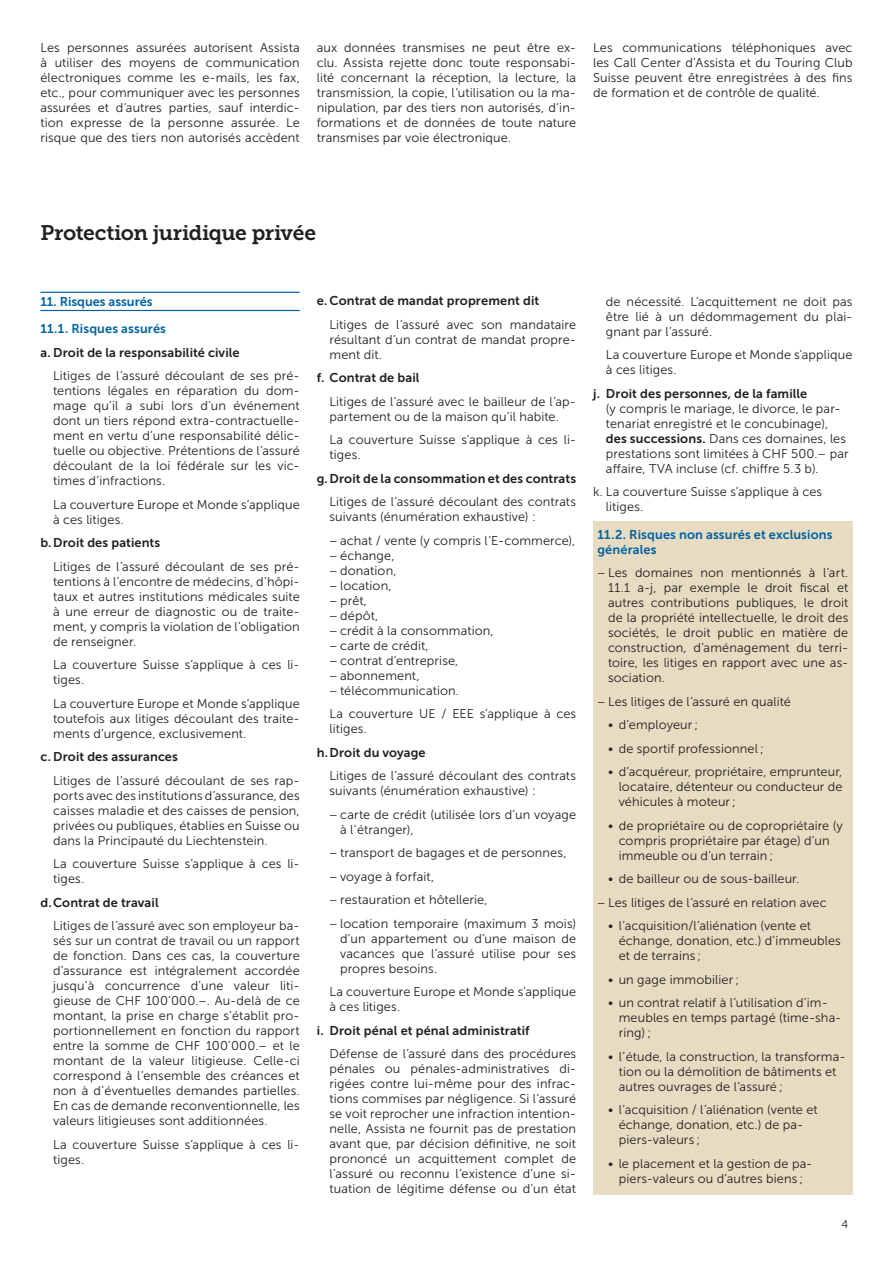
<style>
.page{position:relative;width:893px;height:1263px;background:#fff}
.page>*{position:absolute;margin:0;border:0;box-sizing:border-box;transform-origin:0 0}
.t1{font:21px "Museo Slab 700";letter-spacing:-.02em;color:#231f20}
.t2{font:12.75px/15px "Museo Sans 300";letter-spacing:.01em;color:#231f20}
.t3{font:12.75px "Museo Sans 700";letter-spacing:.01em;color:#231f20}
.t4{font:12.75px/27.8px "Museo Sans 700";letter-spacing:.01em;color:#0062a3}
.t5{font:11.25px "Museo Sans 300";color:#231f20}
.s1{font-family:"Museo Sans 700"}
</style>
<div class="page">
<hr style="left:40px;top:292px;width:260px;height:1px;background:#0062a3">
<hr style="left:40px;top:310px;width:260px;height:1px;background:#0062a3">
<div style="left:593px;top:521px;width:260px;height:45px;background:#e7dbc1"></div>
<div style="left:593px;top:559px;width:260px;height:135px;background:#e7dbc1"></div>
<div style="left:593px;top:688px;width:260px;height:30px;background:#e7dbc1"></div>
<div style="left:593px;top:711px;width:260px;height:30px;background:#e7dbc1"></div>
<div style="left:593px;top:735px;width:260px;height:30px;background:#e7dbc1"></div>
<div style="left:593px;top:758px;width:260px;height:60px;background:#e7dbc1"></div>
<div style="left:593px;top:812px;width:260px;height:60px;background:#e7dbc1"></div>
<div style="left:593px;top:865px;width:260px;height:30px;background:#e7dbc1"></div>
<div style="left:593px;top:889px;width:260px;height:30px;background:#e7dbc1"></div>
<div style="left:593px;top:912px;width:260px;height:60px;background:#e7dbc1"></div>
<div style="left:593px;top:966px;width:260px;height:30px;background:#e7dbc1"></div>
<div style="left:593px;top:989px;width:260px;height:60px;background:#e7dbc1"></div>
<div style="left:593px;top:1043px;width:260px;height:60px;background:#e7dbc1"></div>
<div style="left:593px;top:1096px;width:260px;height:60px;background:#e7dbc1"></div>
<div style="left:593px;top:1150px;width:260px;height:45px;background:#e7dbc1"></div>
<p class="t2" style="left:40px;top:40px;width:261px;text-align:justify">Les personnes assurées autorisent Assista à utiliser des moyens de communication électroniques comme les e-mails, les fax, etc., pour communiquer avec les personnes assurées et d‘autres parties, sauf interdic&shy;tion expresse de la personne assurée. Le risque que des tiers non autorisés accèdent</p>
<p class="t2" style="left:317px;top:40px;width:261px;text-align:justify">aux données transmises ne peut être ex&shy;clu. Assista rejette donc toute responsabi&shy;lité concernant la réception, la lecture, la transmission, la copie, l‘utilisation ou la ma&shy;nipulation, par des tiers non autorisés, d‘in&shy;formations et de données de toute nature transmises par voie électronique.</p>
<p class="t2" style="left:593px;top:40px;width:261px;text-align:justify">Les communications téléphoniques avec les Call Center d‘Assista et du Touring Club Suisse peuvent être enregistrées à des fins de formation et de contrôle de qualité.</p>
<h1 class="t1" style="left:40px;top:220px;width:277px">Protection juridique privée</h1>
<p class="t4" style="left:40px;top:287px;width:127px">11. Risques assurés<br>11.1. Risques assurés</p>
<p class="t3" style="left:40px;top:345px;width:201px">a. Droit de la responsabilité civile</p>
<p class="t2" style="left:53px;top:369px;width:248px;text-align:justify">Litiges de l’assuré découlant de ses pré&shy;tentions légales en réparation du dom&shy;mage qu’il a subi lors d’un événement dont un tiers répond extra-contractuelle&shy;ment en vertu d’une responsabilité délic&shy;tuelle ou objective. Prétentions de l’assuré découlant de la loi fédérale sur les vic&shy;times d’infractions.</p>
<p class="t2" style="left:53px;top:497px;width:248px">La couverture Europe et Monde s’applique à ces litiges.</p>
<p class="t3" style="left:40px;top:536px;width:121px">b.Droit des patients</p>
<p class="t2" style="left:53px;top:559px;width:248px;text-align:justify">Litiges de l’assuré découlant de ses pré&shy;tentions à l’encontre de médecins, d’hôpi&shy;taux et autres institutions médicales suite à une erreur de diagnostic ou de traite&shy;ment, y compris la violation de l’obligation de renseigner.</p>
<p class="t2" style="left:53px;top:657px;width:248px">La couverture Suisse s’applique à ces li&shy;tiges.</p>
<p class="t2" style="left:53px;top:696px;width:248px;text-align:justify">La couverture Europe et Monde s’applique toutefois aux litiges découlant des traite&shy;ments d’urgence, exclusivement.</p>
<p class="t3" style="left:40px;top:750px;width:139px">c. Droit des assurances</p>
<p class="t2" style="left:53px;top:773px;width:248px;text-align:justify">Litiges de l’assuré découlant de ses rap&shy;ports avec des institutions d’assurance, des caisses maladie et des caisses de pension, privées ou publiques, établies en Suisse ou dans la Principauté du Liechtenstein.</p>
<p class="t2" style="left:53px;top:856px;width:248px">La couverture Suisse s’applique à ces li&shy;tiges.</p>
<p class="t3" style="left:40px;top:895px;width:120px">d.Contrat de travail</p>
<p class="t2" style="left:53px;top:918px;width:248px;text-align:justify">Litiges de l’assuré avec son employeur ba&shy;sés sur un contrat de travail ou un rapport de fonction. Dans ces cas, la couverture d’assurance est intégralement accordée jusqu’à concurrence d’une valeur liti&shy;gieuse de CHF 100’000.–. Au-delà de ce montant, la prise en charge s’établit pro&shy;portionnellement en fonction du rapport entre la somme de CHF 100’000.– et le montant de la valeur litigieuse. Celle-ci correspond à l’ensemble des créances et non à d’éventuelles demandes partielles.<br>En cas de demande reconventionnelle, les valeurs litigieuses sont additionnées.</p>
<p class="t2" style="left:53px;top:1137px;width:248px">La couverture Suisse s’applique à ces li&shy;tiges.</p>
<p class="t3" style="left:317px;top:294px;width:224px">e. Contrat de mandat proprement dit</p>
<p class="t2" style="left:330px;top:317px;width:248px;text-align:justify">Litiges de l’assuré avec son mandataire résultant d’un contrat de mandat propre&shy;ment dit.</p>
<p class="t3" style="left:317px;top:371px;width:104px">f. Contrat de bail</p>
<p class="t2" style="left:330px;top:394px;width:248px">Litiges de l’assuré avec le bailleur de l’ap&shy;partement ou de la maison qu’il habite.</p>
<p class="t2" style="left:330px;top:432px;width:248px">La couverture Suisse s’applique à ces li&shy;tiges.</p>
<p class="t3" style="left:317px;top:471px;width:261px">g.Droit de la consommation et des contrats</p>
<p class="t2" style="left:330px;top:494px;width:248px">Litiges de l’assuré découlant des contrats suivants (énumération exhaustive) :</p>
<p class="t2" style="left:330px;top:533px;width:247px">− achat / vente (y compris l’E-commerce), − échange,<br>− donation,<br>− location,<br>− prêt,<br>− dépôt,<br>− crédit à la consommation,<br>− carte de crédit,<br>− contrat d’entreprise,<br>− abonnement,<br>− télécommunication.</p>
<p class="t2" style="left:330px;top:706px;width:248px">La couverture UE / EEE s’applique à ces litiges.</p>
<p class="t3" style="left:317px;top:745px;width:110px">h.Droit du voyage</p>
<p class="t2" style="left:330px;top:768px;width:248px">Litiges de l’assuré découlant des contrats suivants (énumération exhaustive) :</p>
<p class="t2" style="left:340px;top:807px;width:237px;text-indent:-11px">− carte de crédit (utilisée lors d’un voyage à l’étranger),</p>
<p class="t2" style="left:330px;top:841px;width:248px;line-height:23.5px">− transport de bagages et de personnes, − voyage à forfait,<br>− restauration et hôtellerie,<br>− location temporaire (maximum 3 mois)</p>
<p class="t2" style="left:340px;top:931px;width:237px;text-align:justify">d’un appartement ou d’une maison de vacances que l’assuré utilise pour ses propres besoins.</p>
<p class="t2" style="left:330px;top:984px;width:248px">La couverture Europe et Monde s’applique à ces litiges.</p>
<p class="t3" style="left:317px;top:1023px;width:214px">i. Droit pénal et pénal administratif</p>
<p class="t2" style="left:330px;top:1046px;width:248px;text-align:justify">Défense de l’assuré dans des procédures pénales ou pénales-administratives di&shy;rigées contre lui-même pour des infrac&shy;tions commises par négligence. Si l’assuré se voit reprocher une infraction intention&shy;nelle, Assista ne fournit pas de prestation avant que, par décision définitive, ne soit prononcé un acquittement complet de l’assuré ou reconnu l’existence d’une si&shy;tuation de légitime défense ou d’un état</p>
<p class="t2" style="left:606px;top:294px;width:248px;text-align:justify">de nécessité. L’acquittement ne doit pas être lié à un dédommagement du plai&shy;gnant par l’assuré.</p>
<p class="t2" style="left:606px;top:347px;width:248px">La couverture Europe et Monde s’applique à ces litiges.</p>
<p class="t3" style="left:593px;top:386px;width:216px">j. Droit des personnes, de la famille</p>
<p class="t2" style="left:606px;top:401px;width:244px">(y compris le mariage, le divorce, le par&shy;tenariat enregistré et le concubinage), <span class="s1">des successions.</span> Dans ces domaines, les prestations sont limitées à CHF 500.– par affaire, TVA incluse (cf. chiffre 5.3 b).</p>
<p class="t2" style="left:606px;top:484px;width:218px;text-indent:-13px">k. La couverture Suisse s’applique à ces litiges.</p>
<p class="t4" style="left:597px;top:527px;width:237px;line-height:15px">11.2. Risques non assurés et exclusions générales</p>
<p class="t2" style="left:608px;top:565px;width:242px;text-align:justify;text-indent:-11px">− Les domaines non mentionnés à l’art.<br>11.1 a-j, par exemple le droit fiscal et autres contributions publiques, le droit de la propriété intellectuelle, le droit des sociétés, le droit public en matière de construction, d’aménagement du terri&shy;toire, les litiges en rapport avec une as&shy;sociation.</p>
<p class="t2" style="left:597px;top:694px;width:195px">− Les litiges de l’assuré en qualité</p>
<p class="t2" style="left:608px;top:717px;width:92px">• d’employeur ;</p>
<p class="t2" style="left:608px;top:741px;width:157px">• de sportif professionnel ;</p>
<p class="t2" style="left:619px;top:764px;width:225px;text-align:justify;text-indent:-11px">• d’acquéreur, propriétaire, emprunteur, locataire, détenteur ou conducteur de véhicules à moteur ;</p>
<p class="t2" style="left:619px;top:818px;width:226px;text-indent:-11px">• de propriétaire ou de copropriétaire (y compris propriétaire par étage) d’un immeuble ou d’un terrain ;</p>
<p class="t2" style="left:597px;top:867px;width:231px;line-height:23.5px;text-indent:11px">• de bailleur ou de sous-bailleur.<br>− Les litiges de l’assuré en relation avec</p>
<p class="t2" style="left:619px;top:918px;width:224px;text-indent:-11px">• l’acquisition/l’aliénation (vente et échange, donation, etc.) d’immeubles et de terrains ;</p>
<p class="t2" style="left:608px;top:972px;width:133px">• un gage immobilier ;</p>
<p class="t2" style="left:619px;top:995px;width:224px;text-indent:-11px">• un contrat relatif à l’utilisation d’im&shy;meubles en temps partagé (time-sha&shy;ring) ;</p>
<p class="t2" style="left:619px;top:1049px;width:228px;text-indent:-11px">• l’étude, la construction, la transforma&shy;tion ou la démolition de bâtiments et autres ouvrages de l’assuré ;</p>
<p class="t2" style="left:619px;top:1102px;width:201px;text-indent:-11px">• l’acquisition / l’aliénation (vente et échange, donation, etc.) de pa&shy;piers-valeurs ;</p>
<p class="t2" style="left:608px;top:1156px;width:206px;text-align:center">• le placement et la gestion de pa&shy;piers-valeurs ou d’autres biens ;</p>
<p class="t5" style="left:842px;top:1218px;width:8px">4</p>
</div>
